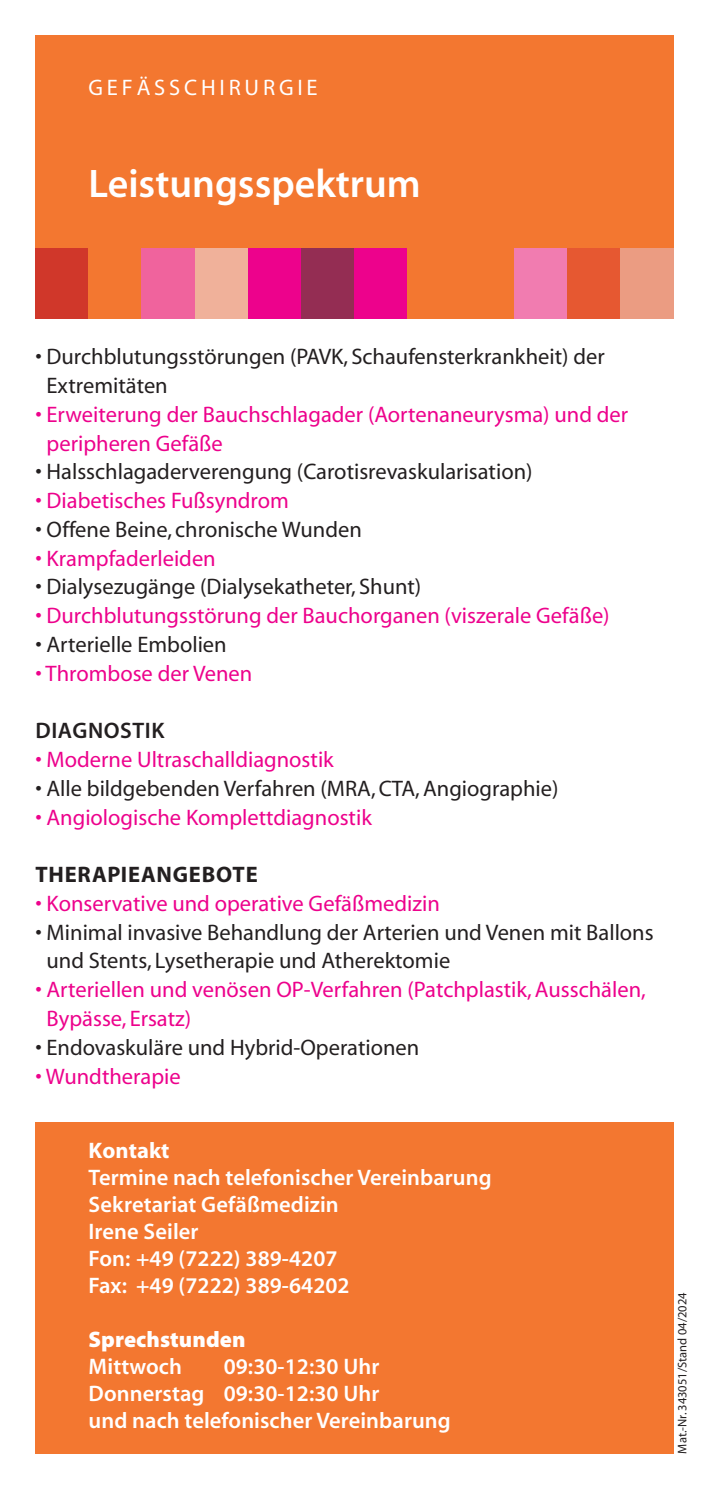
<style>
.page{position:relative;width:709px;height:1489px;background:#fff}
.page>*{position:absolute;margin:0;border:0;box-sizing:border-box;transform-origin:0 0}
.t1{font:40px "Myriad MM 565 600";color:#fff}
.t2{font:22.5px/28.8px "Myriad MM 400 600";color:#231f20}
.t3{font:22.5px/28.8px "Myriad MM 400 600";color:#ed028c}
.t4{font:22.5px/27px "Myriad MM 565 600";letter-spacing:.005em;color:#fff}
.t5{font:22.5px "Myriad MM 700 600";letter-spacing:.035em;color:#231f20}
.t6{font:22.5px "Myriad MM 400 600";letter-spacing:.17em;color:#fff}
.t7{font:22.5px "Myriad MM 830 600";letter-spacing:.005em;color:#fff}
.t8{font:22.5px "Myriad MM 565 600";letter-spacing:.025em;color:#231f20}
.t9{font:22.5px "Myriad MM 700 600";letter-spacing:.005em;color:#fff}
.t10{font:12.5px "Myriad MM 400 600";color:#231f20}
</style>
<div class="page">
<div style="left:35px;top:35px;width:638px;height:284px;background:#f37730"></div>
<div style="left:35px;top:248px;width:54px;height:71px;background:#d0372a"></div>
<div style="left:142px;top:248px;width:53px;height:71px;background:#f0639d"></div>
<div style="left:195px;top:248px;width:53px;height:71px;background:#f0b19a"></div>
<div style="left:248px;top:248px;width:53px;height:71px;background:#ed028c"></div>
<div style="left:301px;top:248px;width:53px;height:71px;background:#942d53"></div>
<div style="left:354px;top:248px;width:53px;height:71px;background:#ed028c"></div>
<div style="left:514px;top:248px;width:53px;height:71px;background:#f17cb0"></div>
<div style="left:567px;top:248px;width:53px;height:71px;background:#e65831"></div>
<div style="left:620px;top:248px;width:53px;height:71px;background:#eb9c82"></div>
<div style="left:35px;top:1121px;width:638px;height:332px;background:#f37730"></div>
<p class="t6" style="left:89px;top:76px;width:230px">GEFÄSSCHIRURGIE</p>
<h1 class="t1" style="left:89px;top:165px;width:333px">Leistungsspektrum</h1>
<p class="t2" style="left:47px;top:343px;width:559px;text-indent:-11px">• Durchblutungsstörungen (PAVK, Schaufensterkrankheit) der<br>Extremitäten</p>
<p class="t3" style="left:47px;top:401px;width:583px;text-indent:-11px">• Erweiterung der Bauchschlagader (Aortenaneurysma) und der peripheren Gefäße</p>
<p class="t2" style="left:35px;top:458px;width:498px">• Halsschlagaderverengung (Carotisrevaskularisation)</p>
<p class="t3" style="left:35px;top:487px;width:255px">• Diabetisches Fußsyndrom</p>
<p class="t2" style="left:35px;top:516px;width:328px">• Offene Beine, chronische Wunden</p>
<p class="t3" style="left:35px;top:545px;width:182px">• Krampfaderleiden</p>
<p class="t2" style="left:35px;top:573px;width:387px">• Dialysezugänge (Dialysekatheter, Shunt)</p>
<p class="t3" style="left:35px;top:602px;width:575px">• Durchblutungsstörung der Bauchorganen (viszerale Gefäße)</p>
<p class="t2" style="left:35px;top:631px;width:193px">• Arterielle Embolien</p>
<p class="t3" style="left:35px;top:660px;width:218px">• Thrombose der Venen</p>
<p class="t8" style="left:35px;top:720px;width:130px">DIAGNOSTIK</p>
<p class="t3" style="left:35px;top:746px;width:300px">• Moderne Ultraschalldiagnostik</p>
<p class="t2" style="left:35px;top:775px;width:524px">• Alle bildgebenden Verfahren (MRA, CTA, Angiographie)</p>
<p class="t3" style="left:35px;top:803px;width:338px">• Angiologische Komplettdiagnostik</p>
<p class="t5" style="left:35px;top:863px;width:224px">THERAPIEANGEBOTE</p>
<p class="t3" style="left:35px;top:890px;width:406px">• Konservative und operative Gefäßmedizin</p>
<p class="t2" style="left:47px;top:918px;width:608px;text-indent:-11px">• Minimal invasive Behandlung der Arterien und Venen mit Ballons und Stents, Lysetherapie und Atherektomie</p>
<p class="t3" style="left:47px;top:976px;width:600px;text-indent:-11px">• Arteriellen und venösen OP-Verfahren (Patchplastik, Ausschälen,<br>Bypässe, Ersatz)</p>
<p class="t2" style="left:35px;top:1033px;width:385px">• Endovaskuläre und Hybrid-Operationen</p>
<p class="t3" style="left:35px;top:1062px;width:147px">• Wundtherapie</p>
<p class="t9" style="left:89px;top:1138px;width:82px">Kontakt</p>
<p class="t4" style="left:89px;top:1164px;width:404px">Termine nach telefonischer Vereinbarung<br>Sekretariat Gefäßmedizin<br>Irene Seiler<br>Fon: +49 (7222) 389-4207<br>Fax: +49 (7222) 389-64202</p>
<p class="t7" style="left:89px;top:1327px;width:158px">Sprechstunden</p>
<p class="t4" style="left:89px;top:1353px;width:95px">Mittwoch</p>
<p class="t4" style="left:89px;top:1353px;width:363px;text-indent:135px">09:30-12:30 Uhr<br>Donnerstag 09:30-12:30 Uhr<br>und nach telefonischer Vereinbarung</p>
<p class="t10" style="left:676px;top:1453px;width:163px;rotate:-90deg">Mat.-Nr. 343051/Stand 04/2024</p>
</div>
